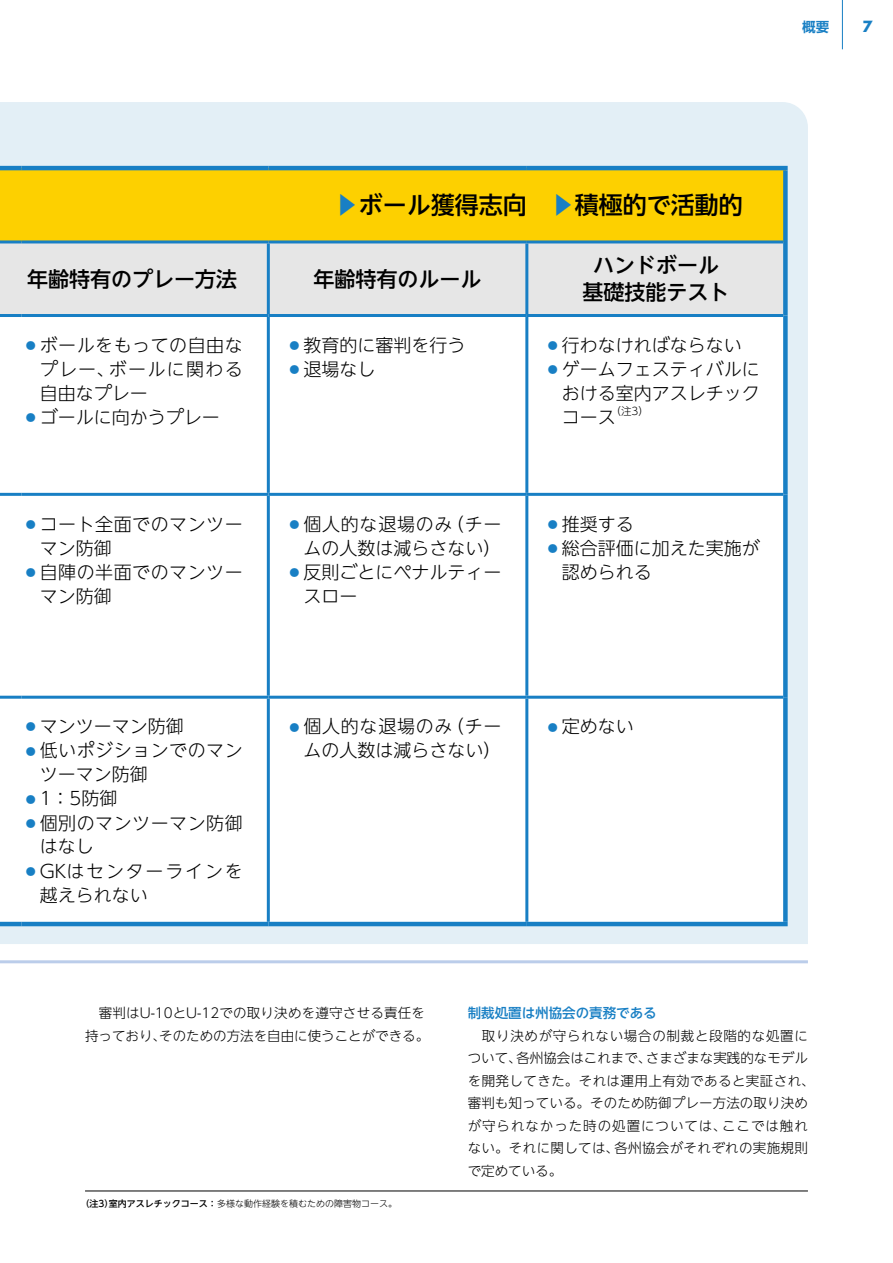
<style>
.page{position:relative;width:893px;height:1263px;background:#fff}
.page>*{position:absolute;margin:0;border:0;box-sizing:border-box;transform-origin:0 0}
.t1{font:500 24px "UD Shin Go NT Pro";color:#000}
.t2{font:500 21px/27px "UD Shin Go NT Pro";color:#000;text-align:center}
.t3{font:300 18px/24px "UD Shin Go NT Pro";color:#000;text-align:justify}
.t4{font:300 18px/24px "UD Shin Go NT Pro";letter-spacing:.03em;color:#000}
.t5{font:300 18px/24px "UD Shin Go NT Pro";letter-spacing:.1em;color:#000}
.t6{font:700 15px "Futura";color:#187fc4}
.t7{font:300 13.5px/22.5px "UD Shin Go NT Pro";letter-spacing:.015em;color:#000}
.t8{font:500 13.5px "UD Shin Go NT Pro";color:#187fc4}
.t9{font:700 13.5px "UD Shin Go NT Pro De";color:#187fc4}
.t10{font:300 10.5px "UD Shin Go NT Pro";color:#000}
.t11{font:300 9px "UD Shin Go NT Pro";color:#000}
.s1{font-weight:700;color:#187fc4}
.s2{color:#187fc4}
.s3{font-weight:500}
</style>
<div class="page">
<hr style="left:842px;top:0;width:1px;height:49px;background:#187fc4">
<div style="left:0;top:102px;width:808px;height:842px;background:#e3eff6"></div>
<div style="left:0;top:168px;width:785px;height:74px;background:#fdd000"></div>
<div style="left:0;top:243px;width:783px;height:71px;background:#e6e6e6"></div>
<svg style="left:0;top:317px;width:783px;height:605px"></svg>
<hr style="left:0;top:240px;width:22px;height:3px;background:#187fc4">
<hr style="left:22px;top:240px;width:246px;height:3px;background:#187fc4">
<hr style="left:527px;top:240px;width:256px;height:3px;background:#187fc4">
<hr style="left:0;top:314px;width:22px;height:3px;background:#187fc4">
<hr style="left:22px;top:314px;width:246px;height:3px;background:#187fc4">
<hr style="left:267px;top:317px;width:3px;height:176px;background:#187fc4">
<hr style="left:527px;top:314px;width:256px;height:3px;background:#187fc4">
<hr style="left:525px;top:317px;width:3px;height:176px;background:#187fc4">
<hr style="left:22px;top:493px;width:246px;height:3px;background:#187fc4">
<hr style="left:268px;top:493px;width:259px;height:3px;background:#187fc4">
<hr style="left:267px;top:496px;width:3px;height:200px;background:#187fc4">
<hr style="left:527px;top:493px;width:256px;height:3px;background:#187fc4">
<hr style="left:525px;top:496px;width:3px;height:200px;background:#187fc4">
<hr style="left:22px;top:696px;width:246px;height:3px;background:#187fc4">
<hr style="left:268px;top:696px;width:259px;height:3px;background:#187fc4">
<hr style="left:267px;top:699px;width:3px;height:223px;background:#187fc4">
<hr style="left:527px;top:696px;width:256px;height:3px;background:#187fc4">
<hr style="left:525px;top:699px;width:3px;height:223px;background:#187fc4">
<hr style="left:0;top:493px;width:22px;height:3px;background:#187fc4">
<hr style="left:0;top:696px;width:22px;height:3px;background:#187fc4">
<hr style="left:268px;top:240px;width:259px;height:3px;background:#187fc4">
<hr style="left:267px;top:243px;width:3px;height:71px;background:#187fc4">
<hr style="left:525px;top:243px;width:3px;height:71px;background:#187fc4">
<hr style="left:268px;top:314px;width:259px;height:3px;background:#187fc4">
<hr style="left:0;top:166px;width:22px;height:4px;background:#187fc4">
<hr style="left:22px;top:166px;width:246px;height:4px;background:#187fc4">
<hr style="left:268px;top:166px;width:259px;height:4px;background:#187fc4">
<hr style="left:527px;top:166px;width:261px;height:4px;background:#187fc4">
<div style="left:783px;top:170px;width:5px;height:72px;background:#187fc4"></div>
<div style="left:783px;top:242px;width:5px;height:73px;background:#187fc4"></div>
<div style="left:783px;top:315px;width:5px;height:179px;background:#187fc4"></div>
<div style="left:783px;top:494px;width:5px;height:203px;background:#187fc4"></div>
<div style="left:783px;top:697px;width:5px;height:225px;background:#187fc4"></div>
<hr style="left:0;top:922px;width:22px;height:4px;background:#187fc4">
<hr style="left:22px;top:922px;width:246px;height:4px;background:#187fc4">
<hr style="left:268px;top:922px;width:259px;height:4px;background:#187fc4">
<hr style="left:527px;top:922px;width:261px;height:4px;background:#187fc4">
<hr style="left:0;top:960px;width:808px;height:3px;background:#bbcdea">
<hr style="left:85px;top:1191px;width:723px;height:1px;background:#000">
<p class="t9" style="left:802px;top:16px;width:28px">概要</p>
<p class="t6" style="left:862px;top:16px;width:12px">7</p>
<h1 class="t1" style="left:335px;top:186px;width:410px"><span class="s1">▶</span>ボール獲得志向 <span class="s1">▶</span>積極的で活動的</h1>
<h2 class="t2" style="left:27px;top:265px;width:212px">年齢特有のプレー方法</h2>
<h2 class="t2" style="left:314px;top:265px;width:169px">年齢特有のルール</h2>
<h3 class="t3" style="left:40px;top:332px;width:205px;text-indent:-18px"><span class="s2">○</span>ボールをもっての自由なプレー、ボールに関わる自由なプレー</h3>
<h3 class="t3" style="left:22px;top:404px;width:199px"><span class="s2">○</span>ゴールに向かうプレー</h3>
<h3 class="t4" style="left:40px;top:511px;width:205px;text-indent:-18px"><span class="s2">○</span>コート全面でのマンツーマン防御</h3>
<h3 class="t4" style="left:40px;top:559px;width:205px;text-indent:-18px"><span class="s2">○</span>自陣の半面でのマンツーマン防御</h3>
<h3 class="t3" style="left:285px;top:332px;width:182px"><span class="s2">○</span>教育的に審判を行う</h3>
<h3 class="t3" style="left:285px;top:356px;width:91px"><span class="s2">○</span>退場なし</h3>
<h3 class="t3" style="left:285px;top:511px;width:218px;text-align:right"><span class="s2">○</span>個人的な退場のみ（チームの人数は減らさない）</h3>
<h3 class="t3" style="left:303px;top:559px;width:200px;text-indent:-18px"><span class="s2">○</span>反則ごとにペナルティースロー</h3>
<h2 class="t2" style="left:583px;top:251px;width:148px">ハンドボール基礎技能テスト</h2>
<h3 class="t3" style="left:544px;top:332px;width:199px"><span class="s2">○</span>行わなければならない</h3>
<h3 class="t3" style="left:562px;top:356px;width:199px;text-indent:-18px"><span class="s2">○</span>ゲームフェスティバルにおける室内アスレチックコース</h3>
<p class="t10" style="left:611px;top:402px;width:40px">（注3）</p>
<h3 class="t3" style="left:544px;top:511px;width:91px"><span class="s2">○</span>推奨する</h3>
<h3 class="t3" style="left:562px;top:535px;width:199px;text-indent:-18px"><span class="s2">○</span>総合評価に加えた実施が認められる</h3>
<h3 class="t3" style="left:22px;top:714px;width:163px"><span class="s2">○</span>マンツーマン防御</h3>
<h3 class="t4" style="left:40px;top:738px;width:205px;text-indent:-18px"><span class="s2">○</span>低いポジションでのマンツーマン防御</h3>
<h3 class="t3" style="left:22px;top:786px;width:97px"><span class="s2">○</span>1：5防御</h3>
<h3 class="t4" style="left:40px;top:810px;width:205px;text-indent:-18px"><span class="s2">○</span>個別のマンツーマン防御はなし</h3>
<h3 class="t5" style="left:40px;top:858px;width:205px;text-indent:-18px"><span class="s2">○</span>GKはセンターラインを越えられない</h3>
<h3 class="t3" style="left:285px;top:714px;width:218px;text-align:right"><span class="s2">○</span>個人的な退場のみ（チームの人数は減らさない）</h3>
<h3 class="t3" style="left:544px;top:714px;width:91px"><span class="s2">○</span>定めない</h3>
<p class="t7" style="left:85px;top:1001px;width:346px">　審判はU-10とU-12での取り決めを遵守させる責任を持っており、そのための方法を自由に使うことができる。</p>
<p class="t8" style="left:468px;top:1002px;width:190px">制裁処置は州協会の責務である</p>
<p class="t7" style="left:468px;top:1024px;width:349px">　取り決めが守られない場合の制裁と段階的な処置について、各州協会はこれまで、さまざまな実践的なモデルを開発してきた。それは運用上有効であると実証され、審判も知っている。そのため防御プレー方法の取り決めが守られなかった時の処置については、ここでは触れない。それに関しては、各州協会がそれぞれの実施規則で定めている。</p>
<p class="t11" style="left:81px;top:1196px;width:318px"><span class="s3">（注3）室内アスレチックコース：</span>多様な動作経験を積むための障害物コース。</p>
</div>
